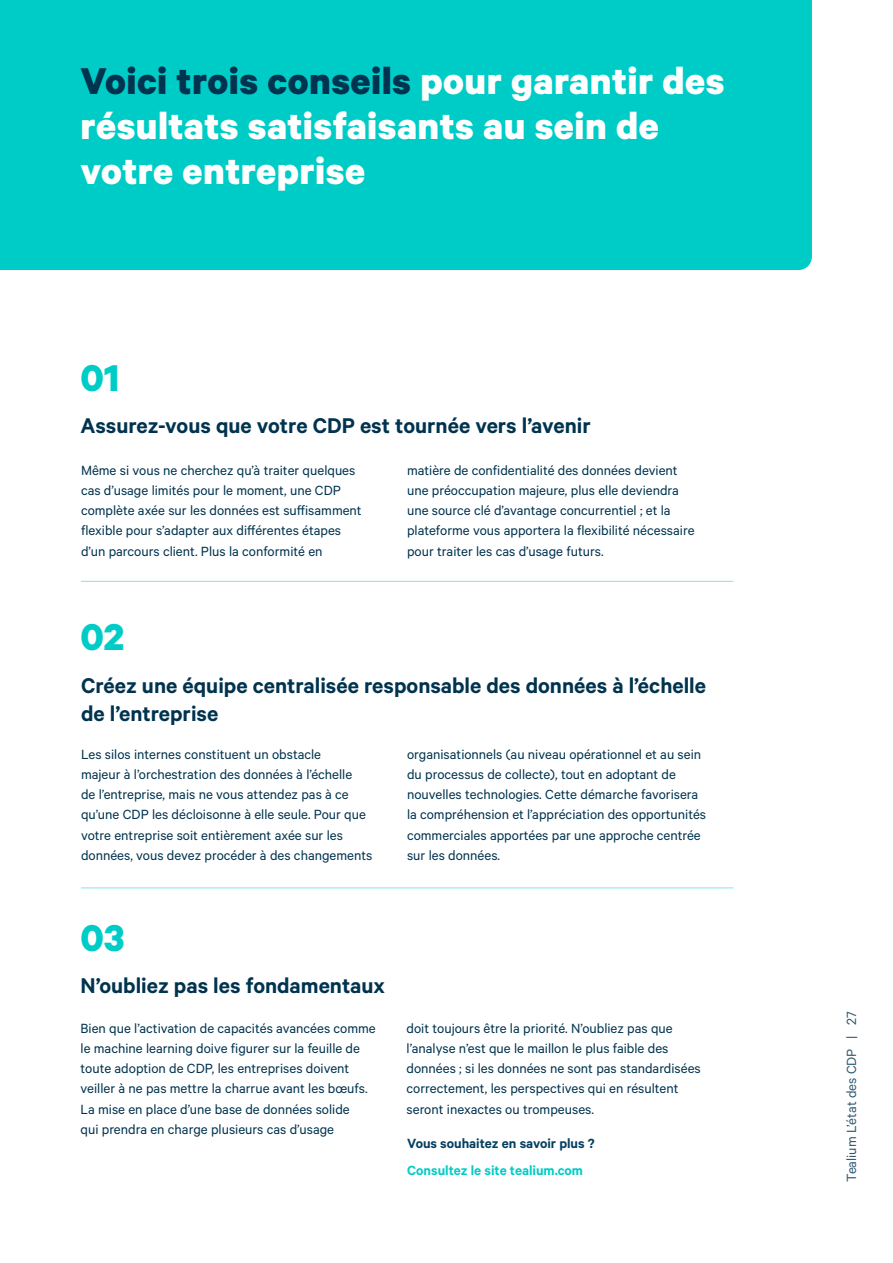
<style>
.page{position:relative;width:893px;height:1263px;background:#fff}
.page>*{position:absolute;margin:0;border:0;box-sizing:border-box;transform-origin:0 0}
.t1{font:700 42px/45px "Calibre";letter-spacing:.01em;color:#fff}
.t2{font:700 42px "Calibre";color:#00ccc7}
.t3{font:600 24px/28.5px "Calibre";color:#00334f}
.t4{font:15px/20.2px "Calibre";color:#00334f}
.t5{font:600 15px "Calibre";color:#043e61}
.t6{font:600 15px "Calibre";color:#00ccc7}
.t7{font:15px "Calibre";color:#335c72}
.s1{color:#00334f}
</style>
<div class="page">
<div style="left:0;top:0;width:812px;height:270px;background:#00ccc7"></div>
<hr style="left:81px;top:581px;width:652px;height:1px;background:#00ccc7">
<hr style="left:81px;top:887px;width:652px;height:1px;background:#00ccc7">
<h1 class="t1" style="left:81px;top:57px;width:646px"><span class="s1">Voici trois conseils</span> pour garantir des résultats satisfaisants au sein de votre entreprise</h1>
<h1 class="t2" style="left:81px;top:352px;width:40px">01</h1>
<h2 class="t3" style="left:81px;top:411px;width:512px">Assurez-vous que votre CDP est tournée vers l’avenir</h2>
<p class="t4" style="left:81px;top:459px;width:282px">Même si vous ne cherchez qu’à traiter quelques cas d’usage limités pour le moment, une CDP complète axée sur les données est suffisamment flexible pour s’adapter aux différentes étapes d’un parcours client. Plus la conformité en</p>
<p class="t4" style="left:407px;top:459px;width:289px">matière de confidentialité des données devient une préoccupation majeure, plus elle deviendra une source clé d’avantage concurrentiel ; et la plateforme vous apportera la flexibilité nécessaire pour traiter les cas d’usage futurs.</p>
<h1 class="t2" style="left:81px;top:611px;width:45px">02</h1>
<h2 class="t3" style="left:81px;top:670px;width:627px">Créez une équipe centralisée responsable des données à l’échelle de l’entreprise</h2>
<p class="t4" style="left:81px;top:743px;width:293px">Les silos internes constituent un obstacle<br>majeur à l’orchestration des données à l’échelle<br>de l’entreprise, mais ne vous attendez pas à ce qu’une CDP les décloisonne à elle seule. Pour que votre entreprise soit entièrement axée sur les données, vous devez procéder à des changements</p>
<p class="t4" style="left:407px;top:743px;width:301px">organisationnels (au niveau opérationnel et au sein du processus de collecte), tout en adoptant de nouvelles technologies. Cette démarche favorisera la compréhension et l’appréciation des opportunités commerciales apportées par une approche centrée sur les données.</p>
<h1 class="t2" style="left:81px;top:912px;width:46px">03</h1>
<h2 class="t3" style="left:81px;top:970px;width:306px">N’oubliez pas les fondamentaux</h2>
<p class="t4" style="left:81px;top:1017px;width:297px">Bien que l’activation de capacités avancées comme le machine learning doive figurer sur la feuille de toute adoption de CDP, les entreprises doivent veiller à ne pas mettre la charrue avant les bœufs.<br>La mise en place d’une base de données solide<br>qui prendra en charge plusieurs cas d’usage</p>
<p class="t4" style="left:407px;top:1017px;width:296px">doit toujours être la priorité. N’oubliez pas que l’analyse n’est que le maillon le plus faible des données ; si les données ne sont pas standardisées correctement, les perspectives qui en résultent seront inexactes ou trompeuses.</p>
<p class="t5" style="left:407px;top:1135px;width:189px">Vous souhaitez en savoir plus ?</p>
<p class="t6" style="left:407px;top:1162px;width:177px">Consultez le site tealium.com</p>
<p class="t7" style="left:843px;top:1182px;width:172px;rotate:-90deg">Tealium L’état des CDP | 27</p>
</div>
